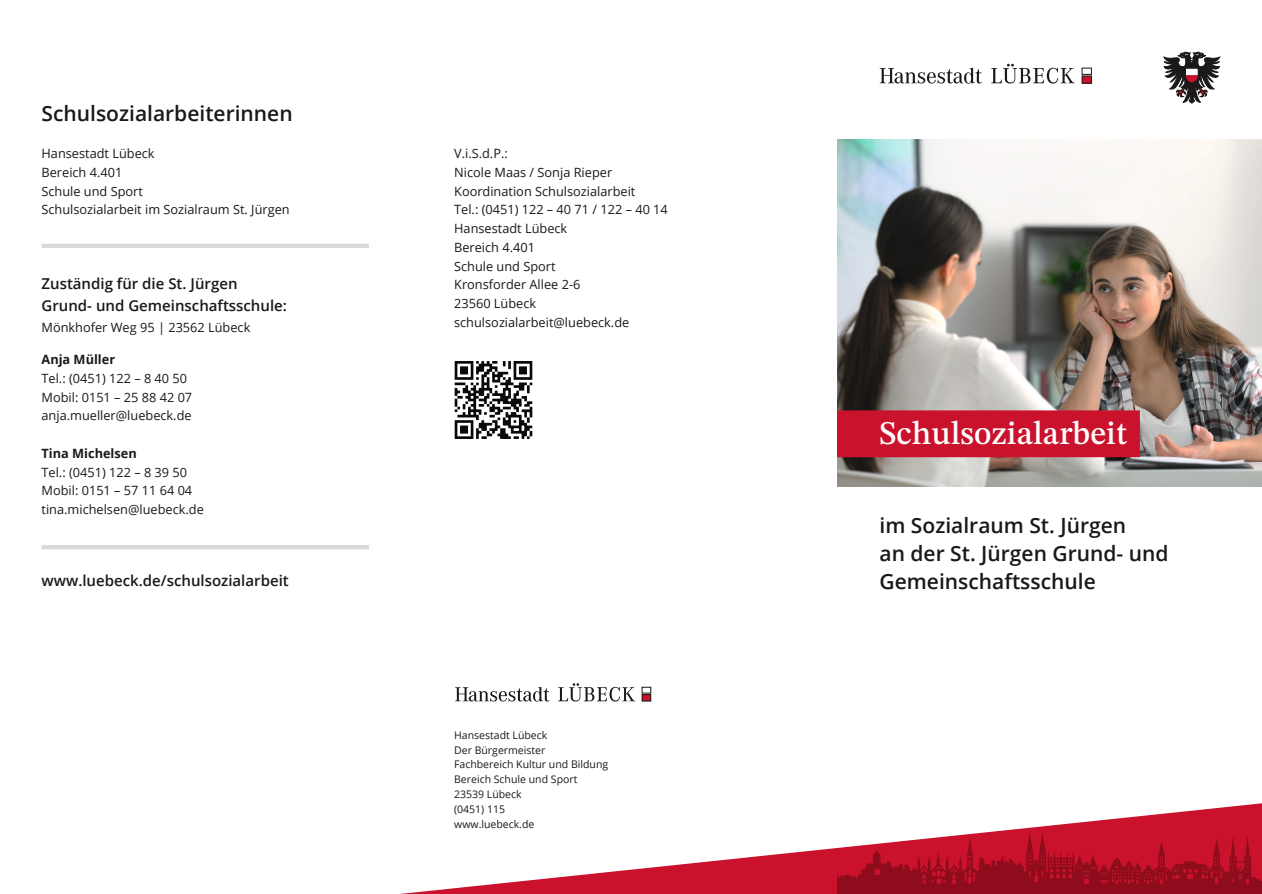
<style>
.page{position:relative;width:1262px;height:894px;background:#fff}
.page>*{position:absolute;margin:0;border:0;box-sizing:border-box;transform-origin:0 0}
.t1{font:500 33px "STIX Two Text";color:#fff}
.t2{font:600 21px/28px "Open Sans";color:#1b1917}
.t3{font:600 15px/21.3px "Open Sans";color:#1b1917}
.t4{font:12.75px/18.8px "Open Sans";color:#1b1917}
.t5{font:700 12.75px "Open Sans";color:#1b1917}
.t6{font:10.5px/14.9px "Open Sans";color:#1b1917}
</style>
<div class="page">
<img style="left:837px;top:139px;width:424px;height:347px">
<svg style="left:991px;top:64px;width:83px;height:20px"></svg>
<svg style="left:879px;top:68px;width:102px;height:16px"></svg>
<div style="left:1081px;top:68px;width:10px;height:7px;border:1px solid #1b1917"></div>
<div style="left:1082px;top:76px;width:9px;height:7px;background:#ca122c"></div>
<svg style="left:1163px;top:52px;width:56px;height:51px"></svg>
<div style="left:837px;top:410px;width:302px;height:47px;background:#ca122c"></div>
<hr style="left:42px;top:244px;width:327px;height:4px;background:#dadada">
<hr style="left:42px;top:545px;width:327px;height:4px;background:#dadada">
<svg style="left:558px;top:683px;width:77px;height:18px"></svg>
<svg style="left:455px;top:687px;width:94px;height:14px"></svg>
<div style="left:642px;top:686px;width:9px;height:7px;border:1px solid #1b1917"></div>
<div style="left:642px;top:694px;width:9px;height:6px;background:#ca122c"></div>
<div style="left:642px;top:694px;width:9px;height:7px;border:1px solid #1b1917"></div>
<img style="left:454px;top:361px;width:79px;height:78px">
<svg style="left:410px;top:803px;width:851px;height:90px"></svg>
<svg style="left:836px;top:832px;width:426px;height:62px;background:#b21a2f"></svg>
<h2 class="t2" style="left:42px;top:99px;width:253px">Schulsozialarbeiterinnen</h2>
<p class="t4" style="left:42px;top:144px;width:250px">Hansestadt Lübeck<br>Bereich 4.401<br>Schule und Sport<br>Schulsozialarbeit im Sozialraum St. Jürgen</p>
<p class="t3" style="left:42px;top:273px;width:247px">Zuständig für die St. Jürgen<br>Grund- und Gemeinschaftsschule:</p>
<p class="t4" style="left:42px;top:317px;width:210px">Mönkhofer Weg 95 | 23562 Lübeck</p>
<p class="t5" style="left:42px;top:350px;width:75px">Anja Müller</p>
<p class="t4" style="left:42px;top:368px;width:152px">Tel.: (0451) 122 – 8 40 50<br>Mobil: 0151 – 25 88 42 07 anja.mueller@luebeck.de</p>
<p class="t5" style="left:42px;top:444px;width:97px">Tina Michelsen</p>
<p class="t4" style="left:42px;top:462px;width:164px">Tel.: (0451) 122 – 8 39 50<br>Mobil: 0151 – 57 11 64 04 tina.michelsen@luebeck.de</p>
<p class="t3" style="left:42px;top:569px;width:249px">www.luebeck.de/schulsozialarbeit</p>
<p class="t4" style="left:454px;top:144px;width:215px">V.i.S.d.P.:<br>Nicole Maas / Sonja Rieper<br>Koordination Schulsozialarbeit<br>Tel.: (0451) 122 – 40 71 / 122 – 40 14<br>Hansestadt Lübeck<br>Bereich 4.401<br>Schule und Sport<br>Kronsforder Allee 2-6<br>23560 Lübeck schulsozialarbeit@luebeck.de</p>
<p class="t6" style="left:454px;top:727px;width:156px">Hansestadt Lübeck<br>Der Bürgermeister<br>Fachbereich Kultur und Bildung<br>Bereich Schule und Sport<br>23539 Lübeck<br>(0451) 115<br>www.luebeck.de</p>
<h1 class="t1" style="left:879px;top:410px;width:249px">Schulsozialarbeit</h1>
<h2 class="t2" style="left:879px;top:510px;width:290px">im Sozialraum St. Jürgen<br>an der St. Jürgen Grund- und<br>Gemeinschaftsschule</h2>
</div>
